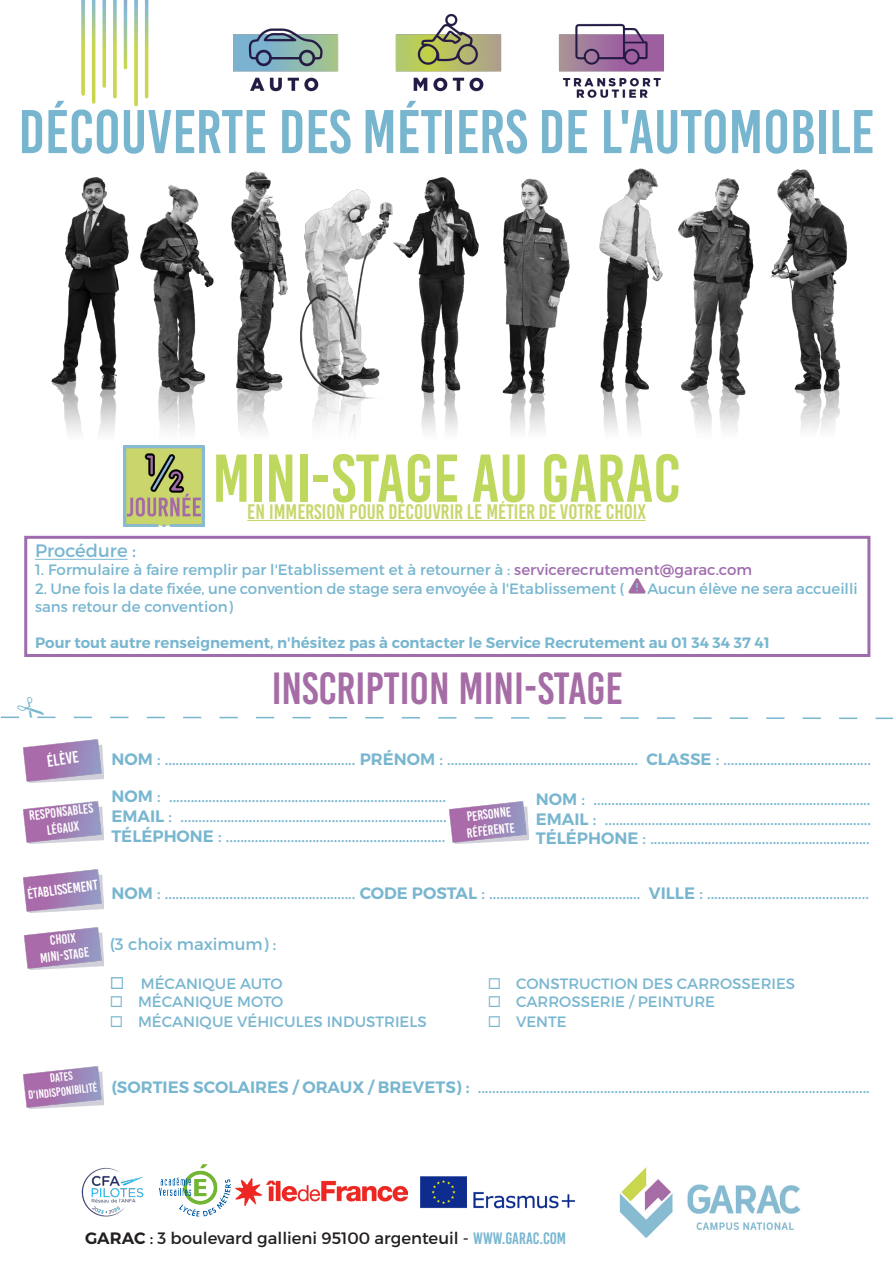
<style>
.page{position:relative;width:893px;height:1263px;background:#fff}
.page>*{position:absolute;margin:0;border:0;box-sizing:border-box;transform-origin:0 0}
.t1{font:67.5px "Bebas Kai";color:#bed85d}
.t2{font:61.5px "Bebas Kai";color:#78b6d0}
.t3{font:45px "Bebas Kai";color:#a66ca6}
.t4{font:21px "Bebas Kai";color:#cad66c}
.t5{font:18px "Montserrat";color:#78b6d0}
.t6{font:16.5px "Montserrat";color:#78b6d0}
.t7{font:16.5px "Montserrat";color:#231f20}
.t8{font:16.5px "Bebas Kai";color:#fff}
.t9{font:15px "Montserrat";color:#78b6d0}
.t10{font:600 15px "Montserrat";color:#78b6d0}
.t11{font:14.25px "Bebas Kai";color:#fff}
.t12{font:13.5px/16.2px "Bebas Kai";color:#fff}
.t13{font:12px "Bebas Kai";color:#fff}
.s1{color:#9f6cae}
.s2{font-weight:600}
.s3{font-family:"Bebas Kai";color:#78b6d0}
</style>
<div class="page">
<div style="left:24px;top:536px;width:846px;height:121px;border:3px solid #9f6cae"></div>
<hr style="left:35px;top:559px;width:93px;height:1px;background:#78b6d0">
<img style="left:619px;top:1167px;width:182px;height:71px">
<img style="left:81px;top:1167px;width:63px;height:50px">
<img style="left:160px;top:1165px;width:71px;height:52px">
<img style="left:235px;top:1178px;width:173px;height:28px">
<img style="left:420px;top:1176px;width:155px;height:33px">
<img style="left:123px;top:500px;width:81px;height:26px">
<img style="left:51px;top:168px;width:796px;height:332px">
<img style="left:628px;top:578px;width:18px;height:16px">
<hr style="left:247px;top:520px;width:399px;height:1px;background:#cad66c">
<img style="left:233px;top:14px;width:431px;height:84px">
<img style="left:24px;top:740px;width:79px;height:42px">
<img style="left:24px;top:801px;width:79px;height:43px">
<img style="left:449px;top:801px;width:79px;height:43px">
<img style="left:24px;top:870px;width:79px;height:42px">
<img style="left:24px;top:927px;width:80px;height:42px">
<img style="left:24px;top:1066px;width:79px;height:42px">
<img style="left:81px;top:0;width:68px;height:107px">
<svg style="left:0;top:716px;width:893px;height:4px"></svg>
<p class="t2" style="left:18px;top:99px;width:858px">DÉCOUVERTE DES MÉTIERS DE L'AUTOMOBILE</p>
<p class="t1" style="left:212px;top:442px;width:470px">MINI-STAGE AU GARAC</p>
<p class="t4" style="left:247px;top:500px;width:400px">EN IMMERSION POUR DÉCOUVRIR LE MÉTIER DE VOTRE CHOIX</p>
<p class="t5" style="left:35px;top:540px;width:102px">Procédure :</p>
<p class="t9" style="left:35px;top:561px;width:718px">1. Formulaire à faire remplir par l'Etablissement et à retourner à : <span class="s1">servicerecrutement@garac.com</span></p>
<p class="t9" style="left:35px;top:579px;width:591px">2. Une fois la date fixée, une convention de stage sera envoyée à l'Etablissement (</p>
<p class="t9" style="left:647px;top:579px;width:212px">Aucun élève ne sera accueilli</p>
<p class="t9" style="left:35px;top:597px;width:199px">sans retour de convention)</p>
<p class="t10" style="left:35px;top:633px;width:736px">Pour tout autre renseignement, n'hésitez pas à contacter le Service Recrutement au 01 34 34 37 41</p>
<p class="t3" style="left:272px;top:664px;width:353px">INSCRIPTION MINI-STAGE</p>
<p class="t8" style="left:46px;top:752px;width:33px;rotate:-8deg">ÉLÈVE</p>
<p class="t6" style="left:111px;top:749px;width:761px"><span class="s2">NOM</span> : ..................................................... <span class="s2">PRÉNOM</span> : ..................................................... <span class="s2">CLASSE</span> : .........................................</p>
<p class="t12" style="left:28px;top:808px;width:66px;rotate:-7deg">RESPONSABLES</p>
<p class="t12" style="left:46px;top:822px;width:34px;rotate:-7deg">LÉGAUX</p>
<p class="t6" style="left:111px;top:786px;width:336px"><span class="s2">NOM</span> : .............................................................................</p>
<p class="t6" style="left:111px;top:806px;width:337px"><span class="s2">EMAIL</span> : ..........................................................................</p>
<p class="t6" style="left:111px;top:826px;width:335px"><span class="s2">TÉLÉPHONE</span> : .............................................................</p>
<p class="t6" style="left:536px;top:789px;width:336px"><span class="s2">NOM</span> : .............................................................................</p>
<p class="t6" style="left:536px;top:809px;width:337px"><span class="s2">EMAIL</span> : ..........................................................................</p>
<p class="t6" style="left:536px;top:828px;width:335px"><span class="s2">TÉLÉPHONE</span> : .............................................................</p>
<p class="t12" style="left:464px;top:809px;width:50px;rotate:-7deg">PERSONNE<br>RÉFÉRENTE</p>
<p class="t11" style="left:26px;top:886px;width:72px;rotate:-8deg">ÉTABLISSEMENT</p>
<p class="t6" style="left:111px;top:883px;width:759px"><span class="s2">NOM</span> : ..................................................... <span class="s2">CODE POSTAL</span> : .......................................... <span class="s2">VILLE</span> : .............................................</p>
<p class="t12" style="left:49px;top:932px;width:27px;rotate:-7deg">CHOIX</p>
<p class="t12" style="left:39px;top:950px;width:51px;rotate:-7deg">MINI-STAGE</p>
<p class="t6" style="left:110px;top:934px;width:168px">(3 choix maximum) :</p>
<p class="t9" style="left:110px;top:975px;width:174px">◻ MÉCANIQUE AUTO</p>
<p class="t9" style="left:488px;top:975px;width:309px">◻ CONSTRUCTION DES CARROSSERIES</p>
<p class="t9" style="left:110px;top:993px;width:175px">◻ MÉCANIQUE MOTO</p>
<p class="t9" style="left:488px;top:993px;width:229px">◻ CARROSSERIE / PEINTURE</p>
<p class="t9" style="left:110px;top:1013px;width:319px">◻ MÉCANIQUE VÉHICULES INDUSTRIELS</p>
<p class="t9" style="left:488px;top:1013px;width:80px">◻ VENTE</p>
<p class="t13" style="left:49px;top:1072px;width:24px;rotate:-7deg">DATES</p>
<p class="t13" style="left:28px;top:1089px;width:71px;rotate:-7deg">D'INDISPONIBILITÉ</p>
<p class="t6" style="left:111px;top:1077px;width:760px"><span class="s2">(SORTIES SCOLAIRES / ORAUX / BREVETS) :</span> .............................................................................................................</p>
<p class="t7" style="left:85px;top:1228px;width:483px"><span class="s2">GARAC</span> : 3 boulevard gallieni 95100 argenteuil - <span class="s3">WWW.GARAC.COM</span></p>
</div>
